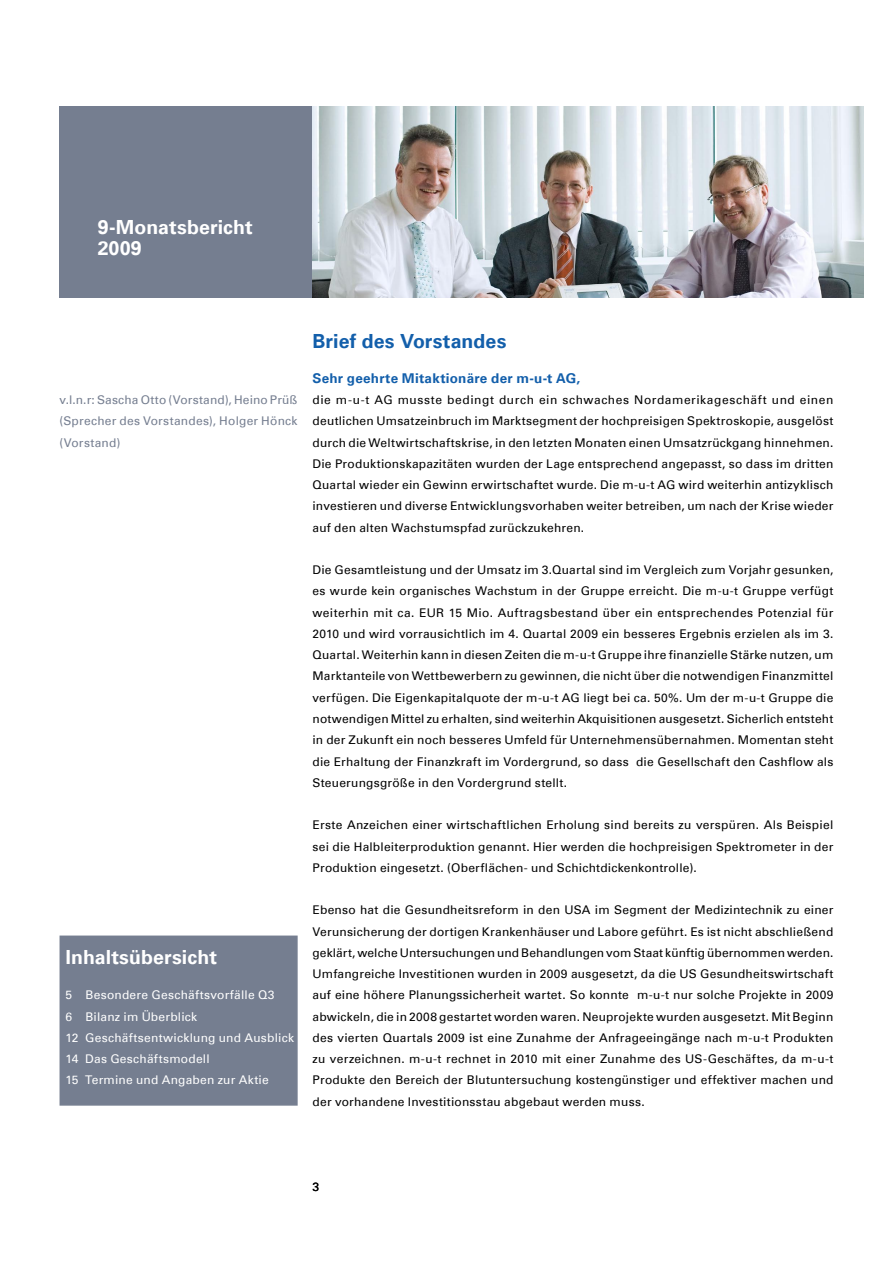
<style>
.page{position:relative;width:893px;height:1263px;background:#fff}
.page>*{position:absolute;margin:0;border:0;box-sizing:border-box;transform-origin:0 0}
.t1{font:700 19.5px/21.3px "Univers Com 65";letter-spacing:.005em;color:#fff}
.t2{font:700 19.5px "Univers Com 65";letter-spacing:.005em;color:#135fab}
.t3{font:700 13.5px "Univers Com 65";letter-spacing:.015em;color:#135fab}
.t4{font:12px/21.3px "Univers Com 55 Roman";letter-spacing:.02em;color:#000;text-align:justify}
.t5{font:12px/21.3px "Univers Com 55 Roman";letter-spacing:.02em;color:#fff}
.t6{font:12px/21.3px "Univers Com 55 Roman";letter-spacing:.015em;color:#757e90;text-align:justify}
</style>
<div class="page">
<div style="left:60px;top:935px;width:238px;height:171px;background:#757e90;border:2px solid #757e90"></div>
<div style="left:60px;top:106px;width:253px;height:192px;background:#757e90"></div>
<img style="left:313px;top:106px;width:550px;height:192px">
<h1 class="t1" style="left:98px;top:216px;width:157px">9-Monatsbericht<br>2009</h1>
<p class="t6" style="left:60px;top:389px;width:240px">v.l.n.r: Sascha Otto (Vorstand), Heino Prüß (Sprecher des Vorstandes), Holger Hönck (Vorstand)</p>
<h1 class="t1" style="left:65px;top:947px;width:153px">Inhaltsübersicht</h1>
<p class="t5" style="left:65px;top:984px;width:230px">5 Besondere Geschäftsvorfälle Q3<br>6 Bilanz im Überblick<br>12 Geschäftsentwicklung und Ausblick<br>14 Das Geschäftsmodell<br>15 Termine und Angaben zur Aktie</p>
<h1 class="t2" style="left:313px;top:329px;width:195px">Brief des Vorstandes</h1>
<p class="t3" style="left:313px;top:370px;width:269px">Sehr geehrte Mitaktionäre der m-u-t AG,</p>
<p class="t4" style="left:313px;top:389px;width:522px">die m-u-t AG musste bedingt durch ein schwaches Nordamerikageschäft und einen deutlichen Umsatzeinbruch im Marktsegment der hochpreisigen Spektroskopie, ausgelöst durch die Weltwirtschaftskrise, in den letzten Monaten einen Umsatzrückgang hinnehmen.<br>Die Produktionskapazitäten wurden der Lage entsprechend angepasst, so dass im dritten Quartal wieder ein Gewinn erwirtschaftet wurde. Die m-u-t AG wird weiterhin antizyklisch investieren und diverse Entwicklungsvorhaben weiter betreiben, um nach der Krise wieder auf den alten Wachstumspfad zurückzukehren.</p>
<p class="t4" style="left:313px;top:559px;width:522px">Die Gesamtleistung und der Umsatz im 3.Quartal sind im Vergleich zum Vorjahr gesunken, es wurde kein organisches Wachstum in der Gruppe erreicht. Die m-u-t Gruppe verfügt weiterhin mit ca. EUR 15 Mio. Auftragsbestand über ein entsprechendes Potenzial für 2010 und wird vorrausichtlich im 4. Quartal 2009 ein besseres Ergebnis erzielen als im 3.<br>Quartal. Weiterhin kann in diesen Zeiten die m-u-t Gruppe ihre finanzielle Stärke nutzen, um Marktanteile von Wettbewerbern zu gewinnen, die nicht über die notwendigen Finanzmittel verfügen. Die Eigenkapitalquote der m-u-t AG liegt bei ca. 50%. Um der m-u-t Gruppe die notwendigen Mittel zu erhalten, sind weiterhin Akquisitionen ausgesetzt. Sicherlich entsteht in der Zukunft ein noch besseres Umfeld für Unternehmensübernahmen. Momentan steht die Erhaltung der Finanzkraft im Vordergrund, so dass die Gesellschaft den Cashflow als Steuerungsgröße in den Vordergrund stellt.</p>
<p class="t4" style="left:313px;top:814px;width:522px">Erste Anzeichen einer wirtschaftlichen Erholung sind bereits zu verspüren. Als Beispiel sei die Halbleiterproduktion genannt. Hier werden die hochpreisigen Spektrometer in der Produktion eingesetzt. (Oberflächen- und Schichtdickenkontrolle).</p>
<p class="t4" style="left:313px;top:899px;width:522px">Ebenso hat die Gesundheitsreform in den USA im Segment der Medizintechnik zu einer Verunsicherung der dortigen Krankenhäuser und Labore geführt. Es ist nicht abschließend geklärt, welche Untersuchungen und Behandlungen vom Staat künftig übernommen werden.<br>Umfangreiche Investitionen wurden in 2009 ausgesetzt, da die US Gesundheitswirtschaft auf eine höhere Planungssicherheit wartet. So konnte m-u-t nur solche Projekte in 2009 abwickeln, die in 2008 gestartet worden waren. Neuprojekte wurden ausgesetzt. Mit Beginn des vierten Quartals 2009 ist eine Zunahme der Anfrageeingänge nach m-u-t Produkten zu verzeichnen. m-u-t rechnet in 2010 mit einer Zunahme des US-Geschäftes, da m-u-t Produkte den Bereich der Blutuntersuchung kostengünstiger und effektiver machen und der vorhandene Investitionsstau abgebaut werden muss.</p>
<p class="t4" style="left:313px;top:1176px;width:8px">3</p>
</div>
